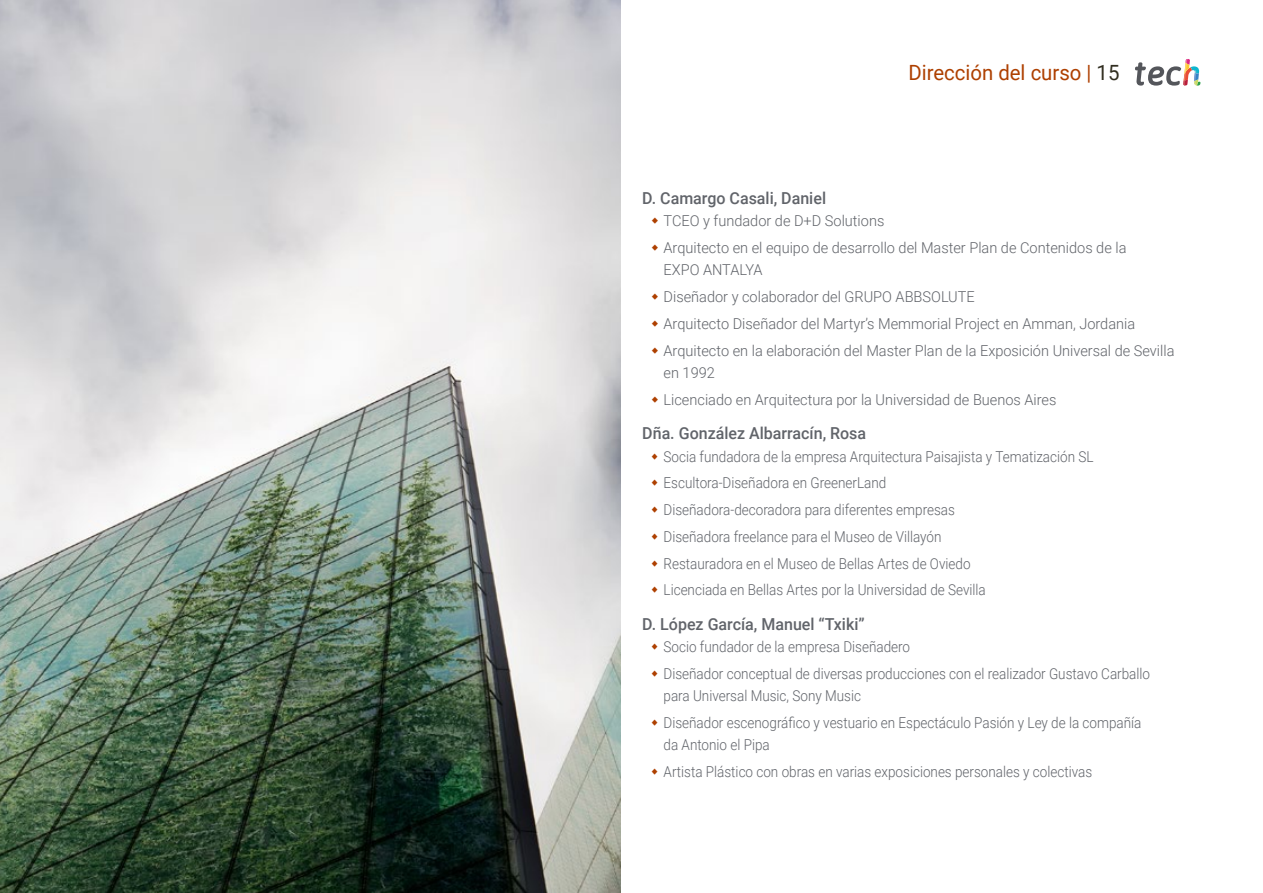
<style>
.page{position:relative;width:1263px;height:893px;background:#fff}
.page>*{position:absolute;margin:0;border:0;box-sizing:border-box;transform-origin:0 0}
.t1{font:21px "Roboto";color:#ae4000}
.t2{font:500 16.5px "Roboto";color:#61646a}
.t3{font:300 15px/26.7px "Roboto";color:#61646a;scale:.9 1}
.t4{font:300 15px/26.7px "Roboto";color:#61646a}
.s1{color:#312e20}
</style>
<div class="page">
<svg style="left:1135px;top:59px;width:65px;height:27px"></svg>
<img style="left:0;top:0;width:621px;height:893px">
<h1 class="t1" style="left:908px;top:57px;width:213px">Dirección del curso | <span class="s1">15</span></h1>
<p class="t2" style="left:642px;top:186px;width:185px">D. Camargo Casali, Daniel</p>
<p class="t4" style="left:663px;top:207px;width:464px">TCEO y fundador de D+D Solutions<br>Arquitecto en el equipo de desarrollo del Master Plan de Contenidos de la</p>
<p class="t4" style="left:663px;top:256px;width:512px">EXPO ANTALYA<br>Diseñador y colaborador del GRUPO ABBSOLUTE<br>Arquitecto Diseñador del Martyr’s Memmorial Project en Amman, Jordania Arquitecto en la elaboración del Master Plan de la Exposición Universal de Sevilla</p>
<p class="t4" style="left:663px;top:359px;width:394px">en 1992<br>Licenciado en Arquitectura por la Universidad de Buenos Aires</p>
<p class="t2" style="left:642px;top:422px;width:225px">Dña. González Albarracín, Rosa</p>
<p class="t3" style="left:663px;top:442px;width:479px">Socia fundadora de la empresa Arquitectura Paisajista y Tematización SL Escultora-Diseñadora en GreenerLand<br>Diseñadora-decoradora para diferentes empresas<br>Diseñadora freelance para el Museo de Villayón<br>Restauradora en el Museo de Bellas Artes de Oviedo<br>Licenciada en Bellas Artes por la Universidad de Sevilla</p>
<p class="t2" style="left:642px;top:612px;width:224px">D. López García, Manuel “Txiki”</p>
<p class="t3" style="left:663px;top:633px;width:542px">Socio fundador de la empresa Diseñadero<br>Diseñador conceptual de diversas producciones con el realizador Gustavo Carballo</p>
<p class="t3" style="left:663px;top:682px;width:532px">para Universal Music, Sony Music<br>Diseñador escenográfico y vestuario en Espectáculo Pasión y Ley de la compañía</p>
<p class="t3" style="left:663px;top:731px;width:478px">da Antonio el Pipa<br>Artista Plástico con obras en varias exposiciones personales y colectivas</p>
</div>
